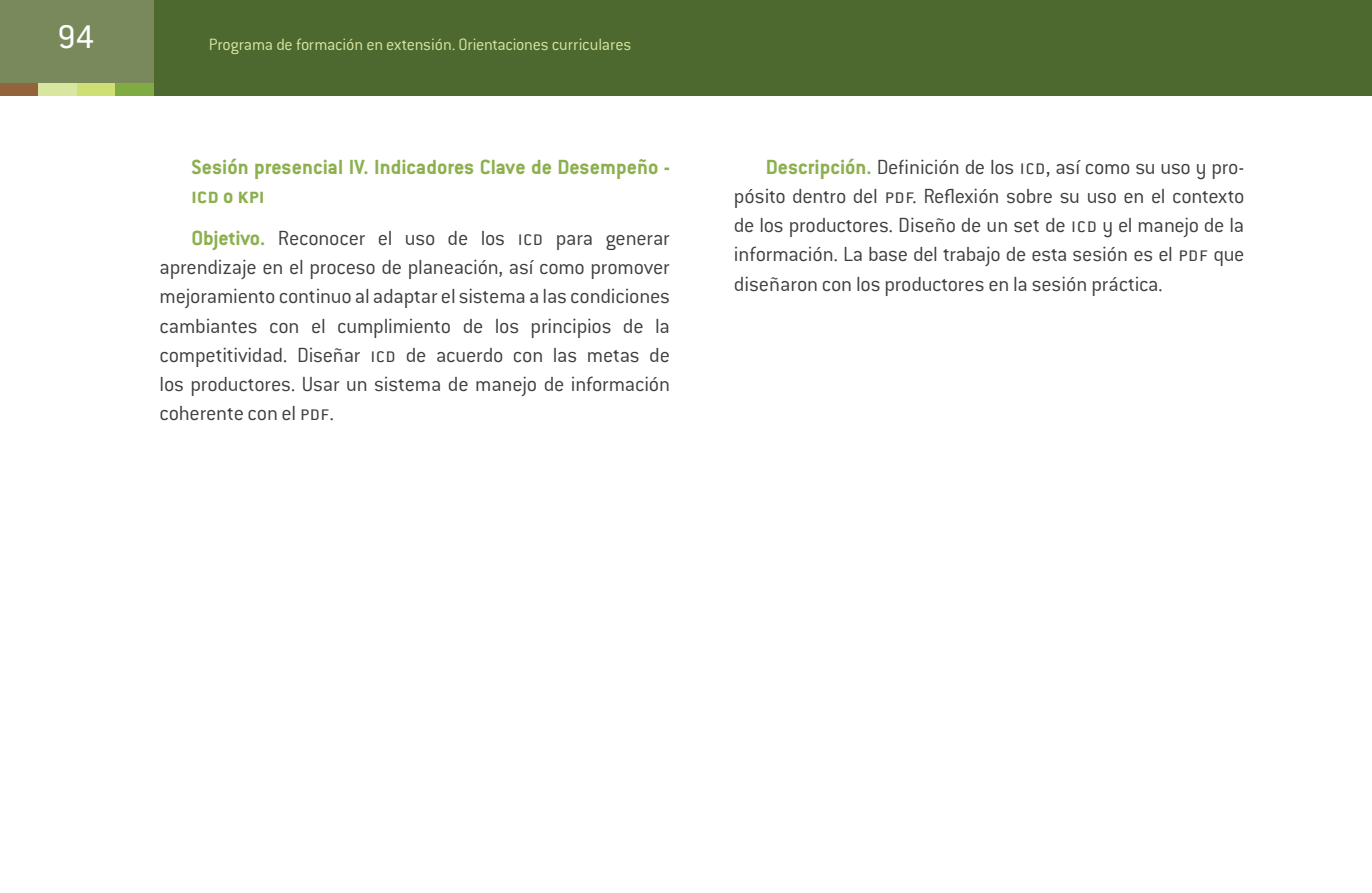
<style>
.page{position:relative;width:1372px;height:893px;background:#fff}
.page>*{position:absolute;margin:0;border:0;box-sizing:border-box;transform-origin:0 0}
.t1{font:36px "Conduit ITC Std";color:#fff}
.t2{font:300 22.5px/29.2px "Conduit ITC Std";letter-spacing:-.01em;color:#3e3e3f;text-align:justify}
.t3{font:700 22.5px/29.2px "Conduit ITC Std";color:#8db04f}
.t4{font:300 18px "Conduit ITC Std";letter-spacing:-.015em;color:#d8e6a0}
.s1{font-weight:700;color:#8db04f}
</style>
<div class="page">
<div style="left:0;top:0;width:1371px;height:96px;background:#4d6930"></div>
<div style="left:0;top:0;width:153px;height:96px;background:#79895b"></div>
<div style="left:0;top:83px;width:38px;height:13px;background:#92643b"></div>
<div style="left:77px;top:83px;width:38px;height:13px;background:#cedf74"></div>
<div style="left:38px;top:83px;width:39px;height:13px;background:#d8e6a0"></div>
<div style="left:115px;top:83px;width:38px;height:13px;background:#80aa42"></div>
<h1 class="t1" style="left:58px;top:15px;width:38px">94</h1>
<p class="t4" style="left:209px;top:33px;width:424px">Programa de formación en extensión. Orientaciones curriculares</p>
<p class="t3" style="left:191px;top:151px;width:480px">Sesión presencial IV. Indicadores Clave de Desempeño - icd o kpi</p>
<p class="t2" style="left:159px;top:223px;width:512px;text-indent:32px"><span class="s1">Objetivo.</span> Reconocer el uso de los icd para generar aprendizaje en el proceso de planeación, así como promover mejoramiento continuo al adaptar el sistema a las condiciones cambiantes con el cumplimiento de los principios de la competitividad. Diseñar icd de acuerdo con las metas de los productores. Usar un sistema de manejo de información coherente con el pdf.</p>
<p class="t2" style="left:733px;top:151px;width:512px;text-indent:32px"><span class="s1">Descripción.</span> Definición de los icd, así como su uso y pro&shy;pósito dentro del pdf. Reflexión sobre su uso en el contexto de los productores. Diseño de un set de icd y el manejo de la información. La base del trabajo de esta sesión es el pdf que diseñaron con los productores en la sesión práctica.</p>
</div>
